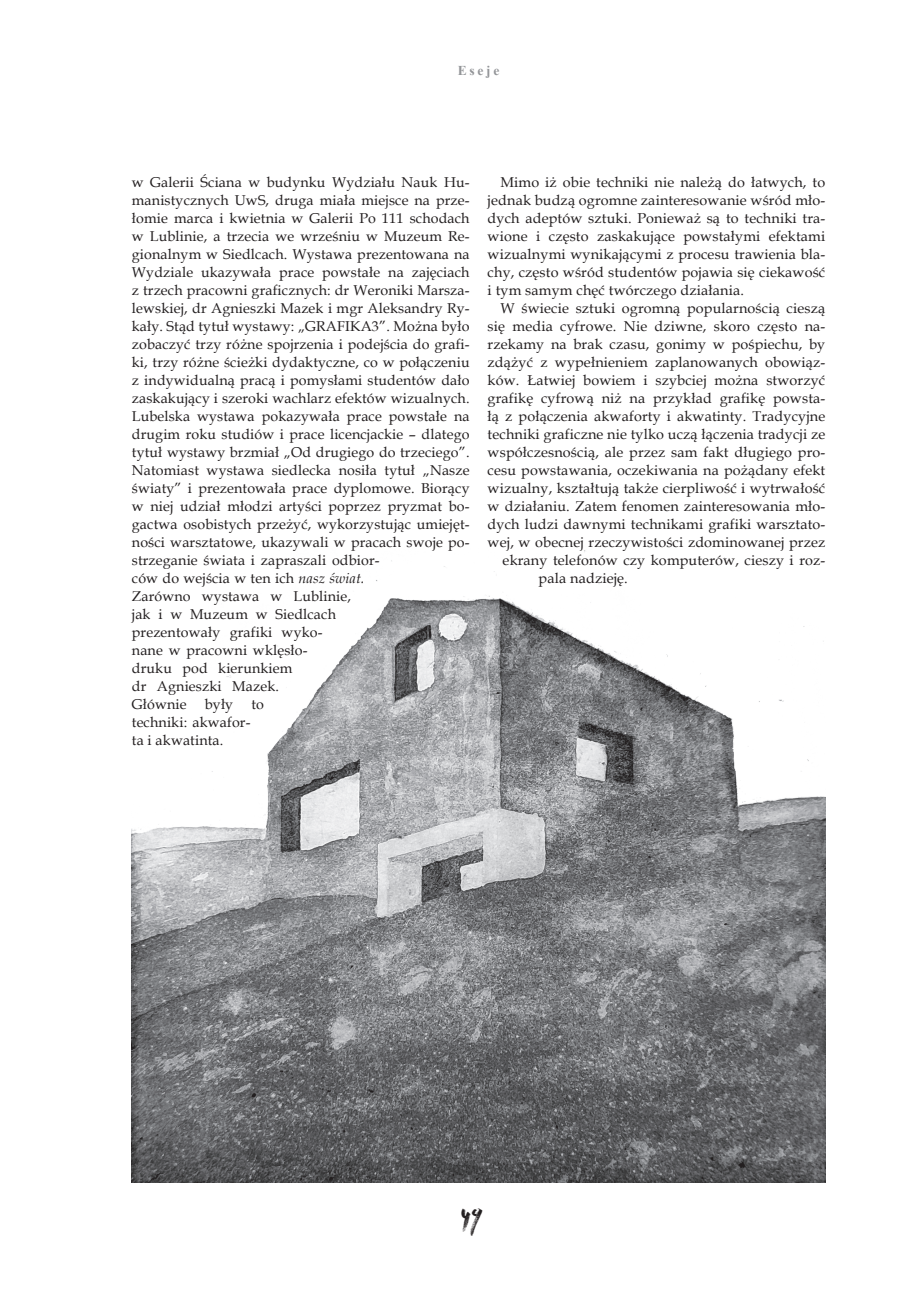
<style>
.page{position:relative;width:919px;height:1289px;background:#fff}
.page>*{position:absolute;margin:0;border:0;box-sizing:border-box;transform-origin:0 0}
.t1{font:22.5px "Dry Brush";color:#231f20}
.Normalny{font:14.25px/18px "Book Antiqua";letter-spacing:.01em;color:#231f20}
.t2{font:700 13.5px "Times New Roman";letter-spacing:.2em;color:#939598}
.s1{font-style:italic}
</style>
<div class="page">
<img style="left:132px;top:543px;width:693px;height:639px">
<p class="t2" style="left:458px;top:60px;width:43px">Eseje</p>
<p class="Normalny" style="left:132px;top:173px;width:339px">w Galerii Ściana w budynku Wydziału Nauk Hu&shy;manistycznych UwS, druga miała miejsce na prze&shy;łomie marca i kwietnia w Galerii Po 111 schodach w Lublinie, a trzecia we wrześniu w Muzeum Re&shy;gionalnym w Siedlcach. Wystawa prezentowana na Wydziale ukazywała prace powstałe na zajęciach z trzech pracowni graficznych: dr Weroniki Marsza&shy;lewskiej, dr Agnieszki Mazek i mgr Aleksandry Ry&shy;kały. Stąd tytuł wystawy: „GRAFIKA3”. Można było zobaczyć trzy różne spojrzenia i podejścia do grafi&shy;ki, trzy różne ścieżki dydaktyczne, co w połączeniu z indywidualną pracą i pomysłami studentów dało zaskakujący i szeroki wachlarz efektów wizualnych.<br>Lubelska wystawa pokazywała prace powstałe na drugim roku studiów i prace licencjackie – dlatego tytuł wystawy brzmiał „Od drugiego do trzeciego”.<br>Natomiast wystawa siedlecka nosiła tytuł „Nasze światy” i prezentowała prace dyplomowe. Biorący w niej udział młodzi artyści poprzez pryzmat bo&shy;gactwa osobistych przeżyć, wykorzystując umiejęt&shy;ności warsztatowe, ukazywali w pracach swoje po&shy;strzeganie świata i zapraszali odbior-<br>ców do wejścia w ten ich <span class="s1">nasz świat.<br></span>Zarówno wystawa w Lublinie,<br>jak i w Muzeum w Siedlcach<br>prezentowały grafiki wyko-<br>nane w pracowni wklęsło-<br>druku pod kierunkiem<br>dr Agnieszki Mazek.<br>Głównie</p>
<p class="Normalny" style="left:205px;top:695px;width:30px">były</p>
<p class="Normalny" style="left:251px;top:695px;width:14px">to</p>
<p class="Normalny" style="left:132px;top:713px;width:120px">techniki: akwafor&shy;ta i akwatinta.</p>
<p class="Normalny" style="left:487px;top:173px;width:339px;text-align:justify;text-indent:13px">Mimo iż obie techniki nie należą do łatwych, to jednak budzą ogromne zainteresowanie wśród mło&shy;dych adeptów sztuki. Ponieważ są to techniki tra&shy;wione i często zaskakujące powstałymi efektami wizualnymi wynikającymi z procesu trawienia bla&shy;chy, często wśród studentów pojawia się ciekawość i tym samym chęć twórczego działania.</p>
<p class="Normalny" style="left:500px;top:299px;width:326px">W świecie sztuki ogromną popularnością cieszą</p>
<p class="Normalny" style="left:487px;top:317px;width:339px">się media cyfrowe. Nie dziwne, skoro często na-</p>
<p class="Normalny" style="left:487px;top:335px;width:339px">rzekamy na brak czasu, gonimy w pośpiechu, by</p>
<p class="Normalny" style="left:487px;top:353px;width:339px">zdążyć z wypełnieniem zaplanowanych obowiąz-</p>
<p class="Normalny" style="left:487px;top:371px;width:339px">ków. Łatwiej bowiem i szybciej można stworzyć</p>
<p class="Normalny" style="left:487px;top:389px;width:339px">grafikę cyfrową niż na przykład grafikę powsta-</p>
<p class="Normalny" style="left:487px;top:407px;width:339px">łą z połączenia akwaforty i akwatinty. Tradycyjne</p>
<p class="Normalny" style="left:487px;top:425px;width:339px">techniki graficzne nie tylko uczą łączenia tradycji ze</p>
<p class="Normalny" style="left:487px;top:443px;width:339px">współczesnością, ale przez sam fakt długiego pro-</p>
<p class="Normalny" style="left:487px;top:461px;width:339px">cesu powstawania, oczekiwania na pożądany efekt</p>
<p class="Normalny" style="left:487px;top:479px;width:339px">wizualny, kształtują także cierpliwość i wytrwałość</p>
<p class="Normalny" style="left:487px;top:497px;width:339px">w działaniu. Zatem fenomen zainteresowania mło-</p>
<p class="Normalny" style="left:487px;top:515px;width:339px">dych ludzi dawnymi technikami grafiki warsztato-</p>
<p class="Normalny" style="left:487px;top:533px;width:339px">wej, w obecnej rzeczywistości zdominowanej przez</p>
<p class="Normalny" style="left:502px;top:551px;width:324px">ekrany telefonów czy komputerów, cieszy i roz-</p>
<p class="Normalny" style="left:538px;top:569px;width:91px">pala nadzieję.</p>
<h1 class="t1" style="left:460px;top:1204px;width:24px">49</h1>
</div>
